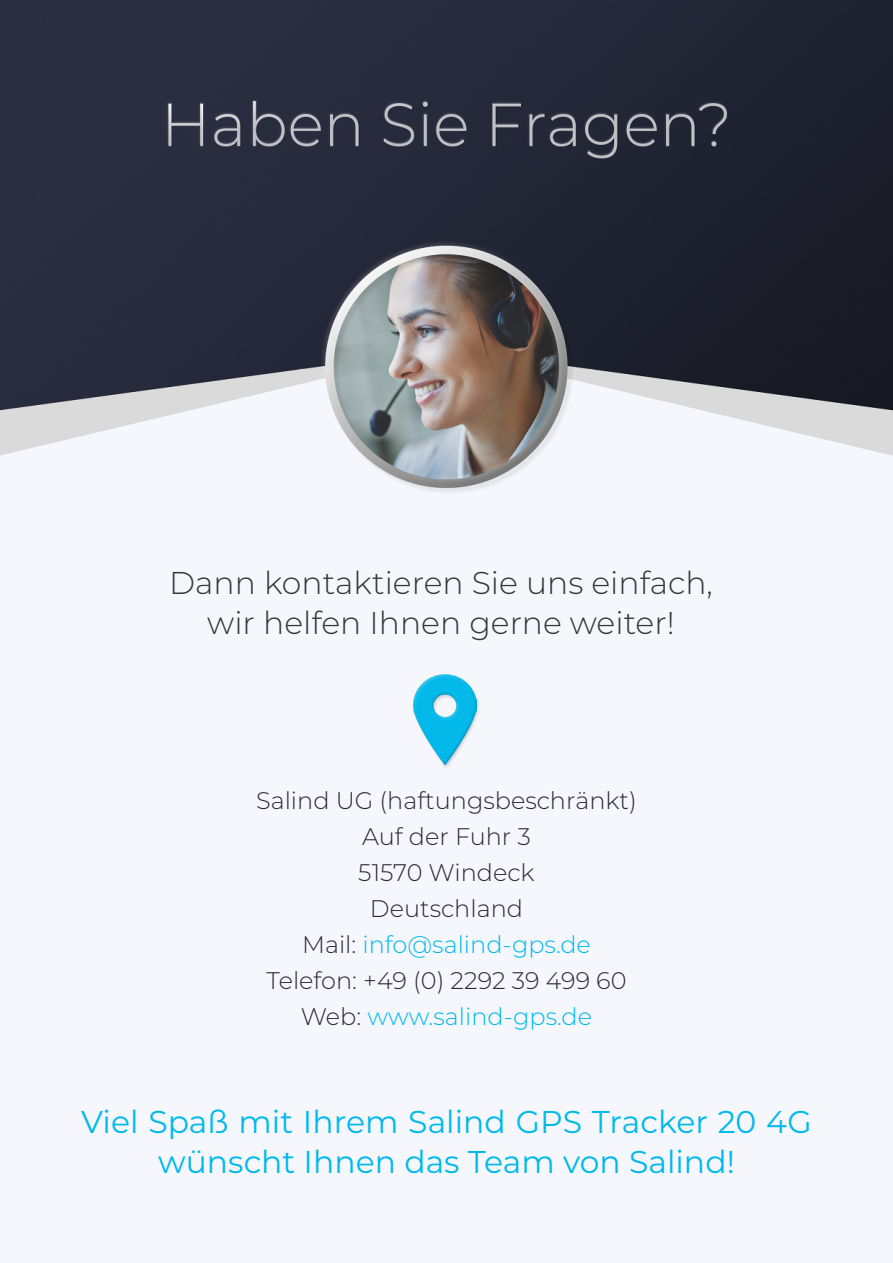
<style>
.page{position:relative;width:893px;height:1263px;background:#fff}
.page>*{position:absolute;margin:0;border:0;box-sizing:border-box;transform-origin:0 0}
.t1{font:31.5px/40.5px "Montserrat";color:#00b9eb;text-align:center}
.t2{font:300 31.5px/40.5px "Montserrat";color:#34363c;text-align:center}
.t3{font:300 24px/36px "Montserrat";color:#292b32;text-align:center}
.s1{color:#00b9eb}
</style>
<div class="page">
<img style="left:0;top:0;width:893px;height:769px">
<div style="left:410px;top:671px;width:65px;height:57px;background:#fff;opacity:.27"></div>
<div style="left:415px;top:686px;width:65px;height:82px;background:#000;opacity:.24"></div>
<h1 class="t2" style="left:169px;top:561px;width:545px">Dann kontaktieren Sie uns einfach, wir helfen Ihnen gerne weiter!</h1>
<p class="t3" style="left:256px;top:782px;width:382px">Salind UG (haftungsbeschränkt)<br>Auf der Fuhr 3<br>51570 Windeck<br>Deutschland<br>Mail: <span class="s1">info@salind-gps.de<br></span>Telefon: +49 (0) 2292 39 499 60<br>Web: <span class="s1">www.salind-gps.de</span></p>
<h1 class="t1" style="left:81px;top:1100px;width:732px">Viel Spaß mit Ihrem Salind GPS Tracker 20 4G wünscht Ihnen das Team von Salind!</h1>
</div>
